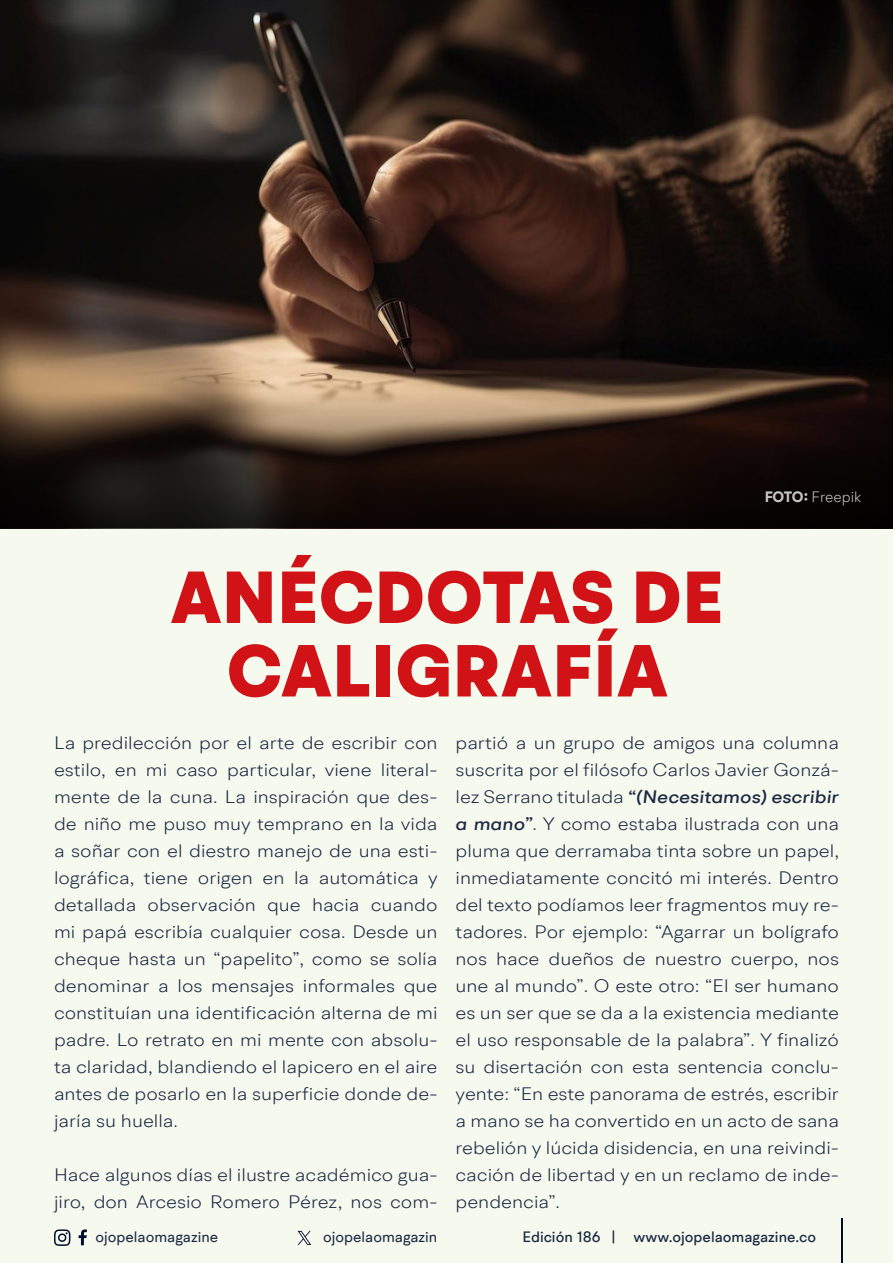
<style>
.page{position:relative;width:893px;height:1263px;background:#f6f9ee}
.page>*{position:absolute;margin:0;border:0;box-sizing:border-box;transform-origin:0 0}
.t1{font:900 73.5px/73.5px "BR Hendrix";letter-spacing:.01em;color:#d11217;text-align:center}
.t2{font:300 18px/27px "BR Hendrix";color:#1b2943;text-align:justify;scale:1.1 1}
.t3{font:500 15px "BR Hendrix";color:#1b2943}
.t4{font:15px "BR Hendrix";color:#1b2943}
.t5{font:300 15px "BR Hendrix";color:#f5faed}
.s1{font-weight:700}
.s2{font-weight:500;font-style:italic}
</style>
<div class="page">
<svg style="left:79px;top:1229px;width:8px;height:16px"></svg>
<svg style="left:54px;top:1229px;width:17px;height:17px"></svg>
<hr style="left:841px;top:1219px;width:1px;height:44px;background:#000f2b">
<svg style="left:298px;top:1231px;width:13px;height:14px"></svg>
<img style="left:0;top:0;width:893px;height:392px">
<svg style="left:0;top:392px;width:893px;height:136px;background:#34271e"></svg>
<h1 class="t1" style="left:171px;top:563px;width:554px">ANÉCDOTAS DE<br>CALIGRAFÍA</h1>
<p class="t5" style="left:764px;top:487px;width:99px"><span class="s1">FOTO:</span> Freepik</p>
<p class="t2" style="left:54px;top:729px;width:350px">La predilección por el arte de escribir con estilo, en mi caso particular, viene literal&shy;mente de la cuna. La inspiración que des&shy;de niño me puso muy temprano en la vida a soñar con el diestro manejo de una esti&shy;lográfica, tiene origen en la automática y detallada observación que hacia cuando mi papá escribía cualquier cosa. Desde un cheque hasta un “papelito”, como se solía denominar a los mensajes informales que constituían una identificación alterna de mi padre. Lo retrato en mi mente con absolu&shy;ta claridad, blandiendo el lapicero en el aire antes de posarlo en la superficie donde de&shy;jaría su huella.</p>
<p class="t2" style="left:54px;top:1161px;width:350px">Hace algunos días el ilustre académico gua&shy;jiro, don Arcesio Romero Pérez, nos com-</p>
<p class="t2" style="left:455px;top:729px;width:350px">partió a un grupo de amigos una columna suscrita por el filósofo Carlos Javier Gonzá&shy;lez Serrano titulada <span class="s2">“(Necesitamos) escribir a mano”</span>. Y como estaba ilustrada con una pluma que derramaba tinta sobre un papel, inmediatamente concitó mi interés. Dentro del texto podíamos leer fragmentos muy re&shy;tadores. Por ejemplo: “Agarrar un bolígrafo nos hace dueños de nuestro cuerpo, nos une al mundo”. O este otro: “El ser humano es un ser que se da a la existencia mediante el uso responsable de la palabra”. Y finalizó su disertación con esta sentencia conclu&shy;yente: “En este panorama de estrés, escribir a mano se ha convertido en un acto de sana rebelión y lúcida disidencia, en una reivindi&shy;cación de libertad y en un reclamo de inde&shy;pendencia”.</p>
<p class="t4" style="left:96px;top:1227px;width:124px">ojopelaomagazine</p>
<p class="t4" style="left:323px;top:1227px;width:116px">ojopelaomagazin</p>
<p class="t3" style="left:522px;top:1227px;width:295px">Edición 186 | www.ojopelaomagazine.co</p>
</div>
